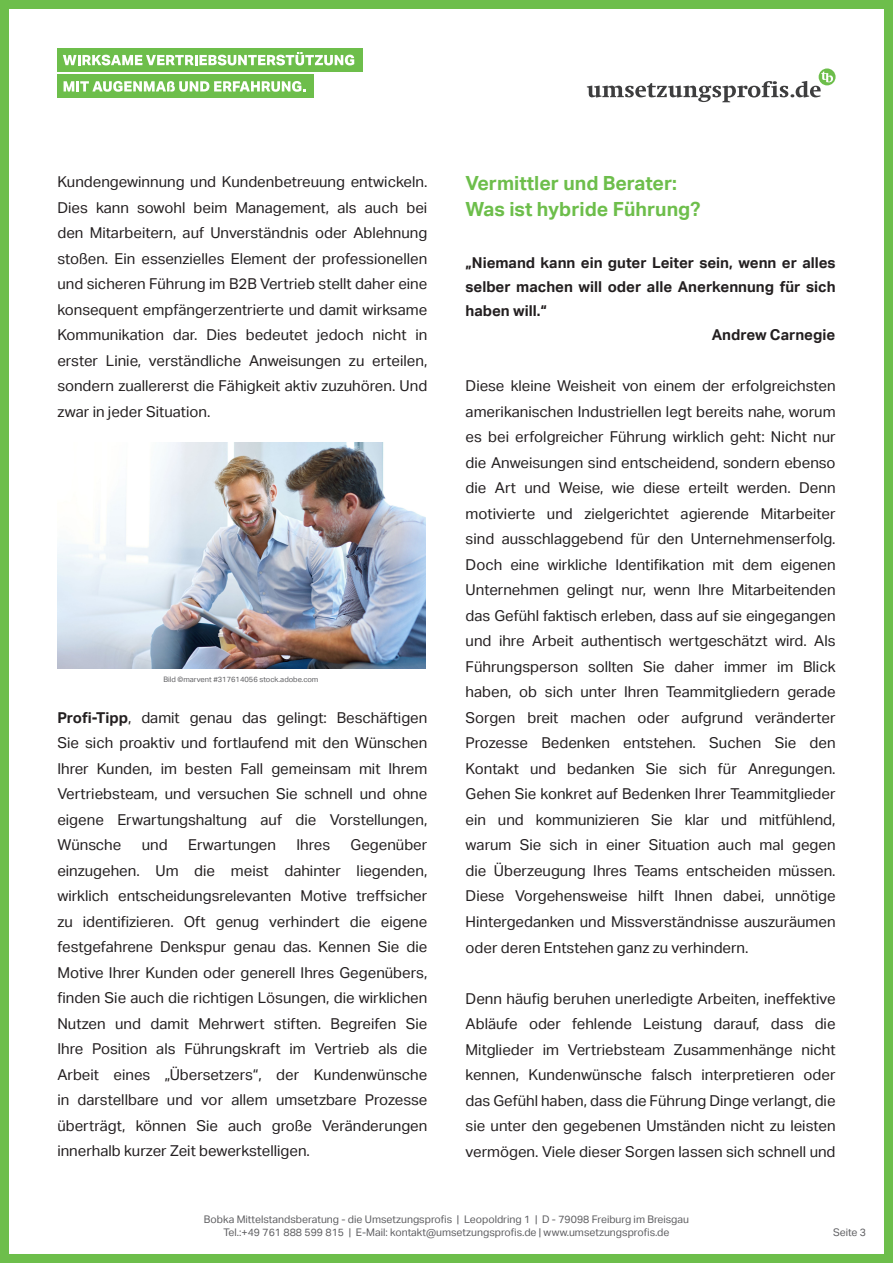
<style>
.page{position:relative;width:893px;height:1263px;background:#fff}
.page>*{position:absolute;margin:0;border:0;box-sizing:border-box;transform-origin:0 0}
.t1{font:700 19.5px "Aktiv Grotesk";color:#6dbe4b}
.t2{font:15px/25.5px "Aktiv Grotesk";color:#231f20;text-align:justify}
.t3{font:700 15px/24px "Aktiv Grotesk";color:#231f20;text-align:justify}
.t4{font:10.5px "Aktiv Grotesk";color:#5f5f62}
.t5{font:7.5px "Aktiv Grotesk";color:#5f5f62}
.s1{font-weight:700}
</style>
<div class="page">
<div style="left:0;top:0;width:893px;height:1263px;border:9px solid #6dbe4b"></div>
<div style="left:57px;top:48px;width:305px;height:23px;background:#6dbe4b"></div>
<div style="left:57px;top:75px;width:257px;height:23px;background:#6dbe4b"></div>
<svg style="left:63px;top:52px;width:291px;height:13px"></svg>
<svg style="left:64px;top:81px;width:241px;height:11px"></svg>
<svg style="left:587px;top:68px;width:249px;height:34px"></svg>
<img style="left:57px;top:443px;width:369px;height:226px">
<p class="t2" style="left:57px;top:169px;width:371px">Kundengewinnung und Kundenbetreuung entwickeln.<br>Dies kann sowohl beim Management, als auch bei den Mitarbeitern, auf Unverständnis oder Ablehnung stoßen. Ein essenzielles Element der professionellen und sicheren Führung im B2B Vertrieb stellt daher eine konsequent empfängerzentrierte und damit wirksame Kommunikation dar. Dies bedeutet jedoch nicht in erster Linie, verständliche Anweisungen zu erteilen, sondern zuallererst die Fähigkeit aktiv zuzuhören. Und zwar in jeder Situation.</p>
<p class="t5" style="left:163px;top:675px;width:157px">Bild ©marvent #317614056 stock.adobe.com</p>
<p class="t2" style="left:57px;top:705px;width:371px"><span class="s1">Profi-Tipp</span>, damit genau das gelingt: Beschäftigen Sie sich proaktiv und fortlaufend mit den Wünschen Ihrer Kunden, im besten Fall gemeinsam mit Ihrem Vertriebsteam, und versuchen Sie schnell und ohne eigene Erwartungshaltung auf die Vorstellungen, Wünsche</p>
<p class="t2" style="left:57px;top:832px;width:371px;text-indent:293px">Gegenüber einzugehen. Um die meist dahinter liegenden, wirklich entscheidungsrelevanten Motive treffsicher zu identifizieren. Oft genug verhindert die eigene festgefahrene Denkspur genau das. Kennen Sie die Motive Ihrer Kunden oder generell Ihres Gegenübers, finden Sie auch die richtigen Lösungen, die wirklichen Nutzen und damit Mehrwert stiften. Begreifen Sie Ihre Position als Führungskraft im Vertrieb als die Arbeit eines „Übersetzers“, der Kundenwünsche in darstellbare und vor allem umsetzbare Prozesse überträgt, können Sie auch große Veränderungen innerhalb kurzer Zeit bewerkstelligen.</p>
<p class="t2" style="left:142px;top:832px;width:27px">und</p>
<p class="t2" style="left:188px;top:832px;width:89px">Erwartungen</p>
<p class="t2" style="left:296px;top:832px;width:35px">Ihres</p>
<p class="t1" style="left:466px;top:172px;width:213px">Vermittler und Berater:</p>
<p class="t1" style="left:466px;top:198px;width:236px">Was ist hybride Führung?</p>
<p class="t3" style="left:466px;top:251px;width:371px">„Niemand kann ein guter Leiter sein, wenn er alles selber machen will oder alle Anerkennung für sich haben will.“</p>
<p class="t3" style="left:712px;top:323px;width:125px">Andrew Carnegie</p>
<p class="t2" style="left:466px;top:373px;width:371px">Diese kleine Weisheit von einem der erfolgreichsten amerikanischen Industriellen legt bereits nahe, worum es bei erfolgreicher Führung wirklich geht: Nicht nur die Anweisungen sind entscheidend, sondern ebenso die Art und Weise, wie diese erteilt werden. Denn motivierte und zielgerichtet agierende Mitarbeiter sind ausschlaggebend für den Unternehmenserfolg.<br>Doch eine wirkliche Identifikation mit dem eigenen Unternehmen gelingt nur, wenn Ihre Mitarbeitenden das Gefühl faktisch erleben, dass auf sie eingegangen und ihre Arbeit authentisch wertgeschätzt wird. Als Führungsperson sollten Sie daher immer im Blick haben, ob sich unter Ihren Teammitgliedern gerade Sorgen breit machen oder aufgrund veränderter Prozesse Bedenken entstehen. Suchen Sie den Kontakt und bedanken Sie sich für Anregungen.<br>Gehen Sie konkret auf Bedenken Ihrer Teammitglieder ein und kommunizieren Sie klar und mitfühlend, warum Sie sich in einer Situation auch mal gegen die Überzeugung Ihres Teams entscheiden müssen.<br>Diese Vorgehensweise hilft Ihnen dabei, unnötige Hintergedanken und Missverständnisse auszuräumen oder deren Entstehen ganz zu verhindern.</p>
<p class="t2" style="left:466px;top:985px;width:371px">Denn häufig beruhen unerledigte Arbeiten, ineffektive Abläufe oder fehlende Leistung darauf, dass die Mitglieder im Vertriebsteam Zusammenhänge nicht kennen, Kundenwünsche falsch interpretieren oder das Gefühl haben, dass die Führung Dinge verlangt, die sie unter den gegebenen Umständen nicht zu leisten vermögen. Viele dieser Sorgen lassen sich schnell und</p>
<p class="t4" style="left:204px;top:1213px;width:487px">Bobka Mittelstandsberatung - die Umsetzungsprofis | Leopoldring 1 | D - 79098 Freiburg im Breisgau</p>
<p class="t4" style="left:224px;top:1226px;width:447px">Tel.:+49 761 888 599 815 | E-Mail: kontakt@umsetzungsprofis.de | www.umsetzungsprofis.de</p>
<p class="t4" style="left:833px;top:1226px;width:35px">Seite 3</p>
</div>
